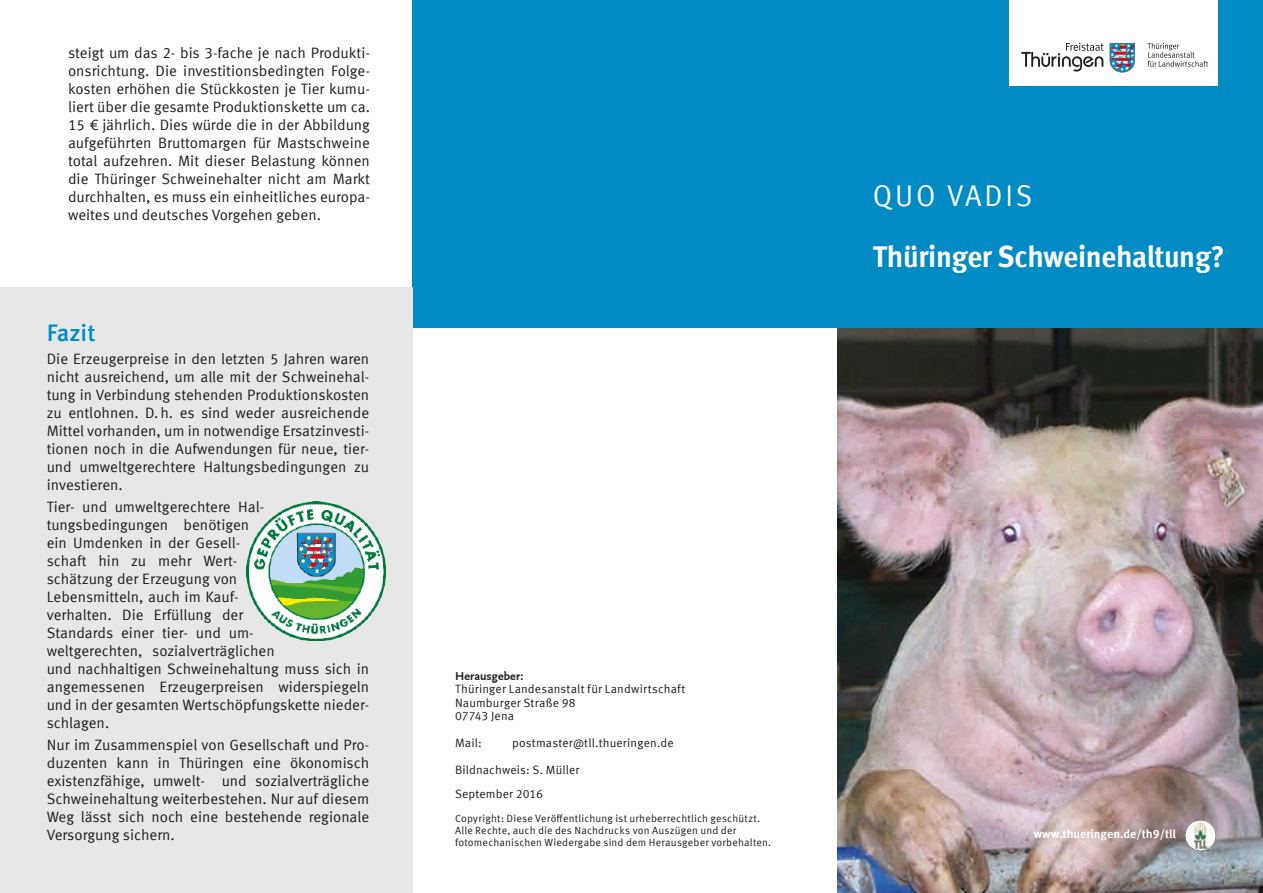
<style>
.page{position:relative;width:1263px;height:893px;background:#fff}
.page>*{position:absolute;margin:0;border:0;box-sizing:border-box;transform-origin:0 0}
.t1{font:700 30px "Meta Offc Pro";letter-spacing:-.01em;color:#fff;scale:.96 1}
.t2{font:30px "Meta Offc Pro Norm";letter-spacing:.1em;color:#fff;scale:.95 1}
.t3{font:500 24px "Meta Offc Pro";letter-spacing:-.005em;color:#008bc5}
.t4{font:15px/18px "Meta Offc Pro Norm";color:#1d1d1b;text-align:justify}
.t5{font:12px/13.5px "Meta Offc Pro Norm";letter-spacing:.01em;color:#1d1d1b}
.t6{font:700 12px "Meta Offc Pro";color:#fff}
.t7{font:700 12px "Scala Sans";letter-spacing:.01em;color:#1d1d1b}
.t8{font:10.5px/12px "Meta Offc Pro Norm";letter-spacing:.02em;color:#1d1d1b}
</style>
<div class="page">
<img style="left:838px;top:328px;width:425px;height:565px">
<div style="left:412px;top:0;width:851px;height:328px;background:#008bc5"></div>
<div style="left:1009px;top:0;width:208px;height:85px;background:#fff"></div>
<svg style="left:1110px;top:43px;width:25px;height:30px"></svg>
<svg style="left:1021px;top:43px;width:82px;height:29px"></svg>
<svg style="left:1147px;top:43px;width:61px;height:24px"></svg>
<img style="left:1182px;top:817px;width:36px;height:37px">
<div style="left:0;top:287px;width:412px;height:606px;background:#e7e7e7"></div>
<img style="left:247px;top:501px;width:139px;height:139px">
<p class="t4" style="left:68px;top:43px;width:304px">steigt um das 2- bis 3-fache je nach Produkti&shy;onsrichtung. Die investitionsbedingten Folge&shy;kosten erhöhen die Stückkosten je Tier kumu&shy;liert über die gesamte Produktionskette um ca.<br>15 € jährlich. Dies würde die in der Abbildung aufgeführten Bruttomargen für Mastschweine total aufzehren. Mit dieser Belastung können die Thüringer Schweinehalter nicht am Markt durchhalten, es muss ein einheitliches europa&shy;weites und deutsches Vorgehen geben.</p>
<h2 class="t3" style="left:47px;top:315px;width:50px">Fazit</h2>
<p class="t4" style="left:47px;top:349px;width:324px">Die Erzeugerpreise in den letzten 5 Jahren waren nicht ausreichend, um alle mit der Schweinehal&shy;tung in Verbindung stehenden Produktionskosten zu entlohnen. D.h. es sind weder ausreichende Mittel vorhanden, um in notwendige Ersatzinvesti&shy;tionen noch in die Aufwendungen für neue, tier&shy;und umweltgerechtere Haltungsbedingungen zu investieren.</p>
<p class="t4" style="left:47px;top:497px;width:324px;text-align:left">Tier- und umweltgerechtere Hal&shy;tungsbedingungen benötigen<br>ein Umdenken in der Gesell-<br>schaft hin zu mehr Wert-<br>schätzung der Erzeugung von<br>Lebensmitteln, auch im Kauf-<br>verhalten. Die Erfüllung der<br>Standards einer tier- und um-<br>weltgerechten, sozialverträglichen<br>und nachhaltigen Schweinehaltung muss sich in angemessenen Erzeugerpreisen widerspiegeln und in der gesamten Wertschöpfungskette nieder&shy;schlagen.</p>
<p class="t4" style="left:47px;top:735px;width:324px">Nur im Zusammenspiel von Gesellschaft und Pro&shy;duzenten kann in Thüringen eine ökonomisch existenzfähige, umwelt- und sozialverträgliche Schweinehaltung weiterbestehen. Nur auf diesem Weg lässt sich noch eine bestehende regionale Versorgung sichern.</p>
<p class="t7" style="left:455px;top:670px;width:70px">Herausgeber:</p>
<p class="t5" style="left:455px;top:682px;width:232px">Thüringer Landesanstalt für Landwirtschaft<br>Naumburger Straße 98<br>07743 Jena</p>
<p class="t5" style="left:455px;top:736px;width:28px">Mail:</p>
<p class="t5" style="left:512px;top:736px;width:163px">postmaster@tll.thueringen.de</p>
<p class="t5" style="left:455px;top:757px;width:126px;line-height:24px">Bildnachweis: S. Müller<br>September 2016</p>
<p class="t8" style="left:455px;top:812px;width:318px">Copyright: Diese Veröffentlichung ist urheberrechtlich geschützt.<br>Alle Rechte, auch die des Nachdrucks von Auszügen und der fotomechanischen Wiedergabe sind dem Herausgeber vorbehalten.</p>
<h1 class="t2" style="left:873px;top:173px;width:169px">QUO VADIS</h1>
<h1 class="t1" style="left:873px;top:233px;width:368px">Thüringer Schweinehaltung?</h1>
<p class="t6" style="left:1034px;top:825px;width:144px">www.thueringen.de/th9/tll</p>
</div>
